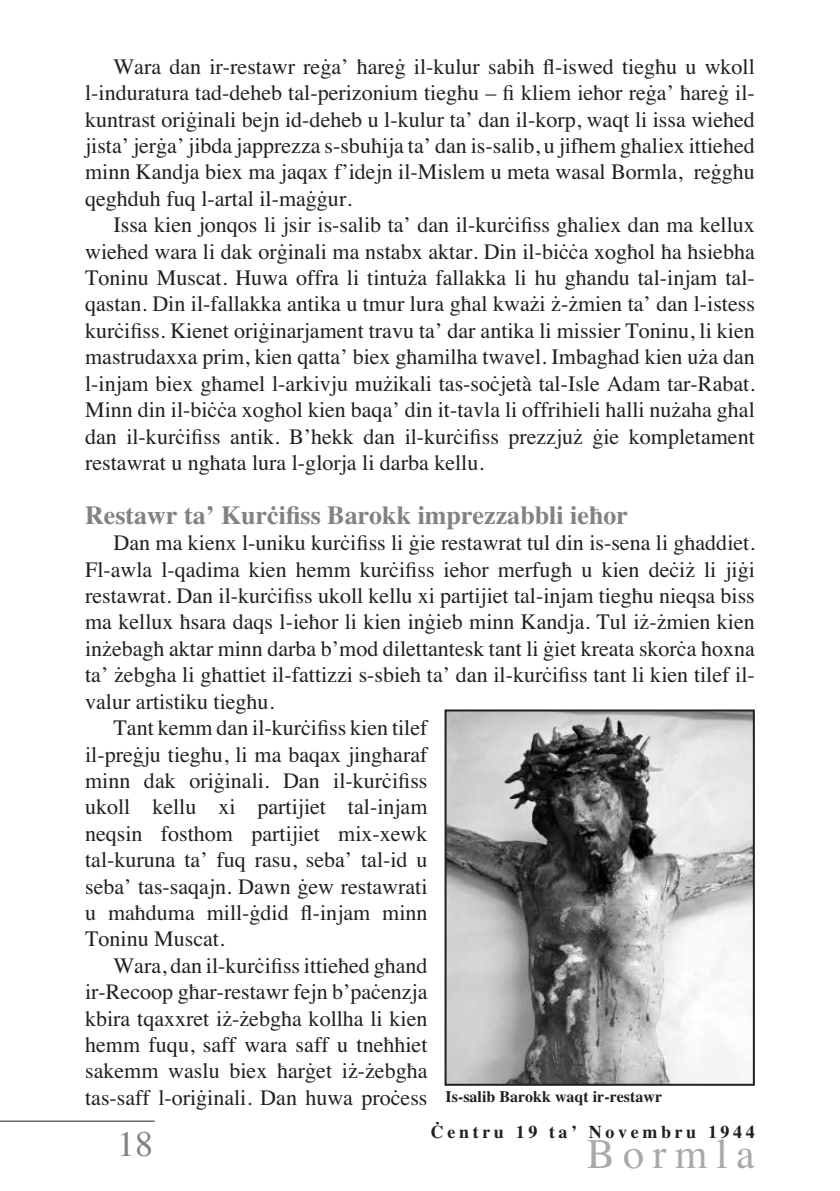
<style>
.page{position:relative;width:840px;height:1191px;background:#fff}
.page>*{position:absolute;margin:0;border:0;box-sizing:border-box;transform-origin:0 0}
.t1{font:42px "M Times Plain";letter-spacing:.2em;color:#a7a9ac}
.t2{font:36px "M Times Plain";color:#808285}
.t3{font:700 26px "M Times";color:#808285}
.t4{font:22px/26.4px "M Times Plain";color:#231f20;text-align:justify}
.t5{font:700 18px "M Times";letter-spacing:.2em;color:#231f20}
.s1{font-family:"M Times";font-weight:700;font-size:16px}
</style>
<div class="page">
<hr style="left:0;top:1120px;width:154px;height:1px;background:#231f20">
<img style="left:447px;top:712px;width:304px;height:370px">
<div style="left:444px;top:709px;width:310px;height:376px;border:2px solid #231f20"></div>
<p class="t4" style="left:85px;top:53px;width:671px;text-indent:28px">Wara dan ir-restawr re©a’ ˙are© il-kulur sabi˙ fl-iswed tieg˙u u wkoll l-induratura tad-deheb tal-perizonium tieg˙u – fi kliem ie˙or re©a’ ˙are© il&shy;kuntrast ori©inali bejn id-deheb u l-kulur ta’ dan il-korp, waqt li issa wie˙ed jista’ jer©a’ jibda japprezza s-sbu˙ija ta’ dan is-salib, u jifhem g˙aliex ittie˙ed minn Kandja biex ma jaqax f’idejn il-Mislem u meta wasal Bormla, re©g˙u qeg˙duh fuq l-artal il-ma©©ur.</p>
<p class="t4" style="left:85px;top:211px;width:671px;text-indent:28px">Issa kien jonqos li jsir is-salib ta’ dan il-kurçifiss g˙aliex dan ma kellux wie˙ed wara li dak or©inali ma nstabx aktar. Din il-biçça xog˙ol ˙a ˙siebha Toninu Muscat. Huwa offra li tintuΩa fallakka li hu g˙andu tal-injam tal&shy;qastan. Din il-fallakka antika u tmur lura g˙al kwaΩi Ω-Ωmien ta’ dan l-istess kurçifiss. Kienet ori©inarjament travu ta’ dar antika li missier Toninu, li kien mastrudaxxa prim, kien qatta’ biex g˙amilha twavel. Imbag˙ad kien uΩa dan l-injam biex g˙amel l-arkivju muΩikali tas-soçjetà tal-Isle Adam tar-Rabat.<br>Minn din il-biçça xog˙ol kien baqa’ din it-tavla li offrihieli ˙alli nuΩaha g˙al dan il-kurçifiss antik. B’hekk dan il-kurçifiss prezzjuΩ ©ie kompletament restawrat u ng˙ata lura l-glorja li darba kellu.</p>
<p class="t3" style="left:85px;top:499px;width:544px">Restawr ta’ Kurçifiss Barokk imprezzabbli ie˙or</p>
<p class="t4" style="left:113px;top:529px;width:642px">Dan ma kienx l-uniku kurçifiss li ©ie restawrat tul din is-sena li g˙addiet.</p>
<p class="t4" style="left:85px;top:555px;width:670px">Fl-awla l-qadima kien hemm kurçifiss ie˙or merfug˙ u kien deçiΩ li ji©i</p>
<p class="t4" style="left:85px;top:582px;width:670px">restawrat. Dan il-kurçifiss ukoll kellu xi partijiet tal-injam tieg˙u nieqsa biss</p>
<p class="t4" style="left:85px;top:608px;width:670px">ma kellux ˙sara daqs l-ie˙or li kien in©ieb minn Kandja. Tul iΩ-Ωmien kien</p>
<p class="t4" style="left:85px;top:635px;width:670px">inΩebag˙ aktar minn darba b’mod dilettantesk tant li ©iet kreata skorça ˙oxna</p>
<p class="t4" style="left:85px;top:661px;width:670px">ta’ Ωebg˙a li g˙attiet il-fattizzi s-sbie˙ ta’ dan il-kurçifiss tant li kien tilef il-</p>
<p class="t4" style="left:85px;top:687px;width:190px">valur artistiku tieg˙u.</p>
<p class="t4" style="left:113px;top:714px;width:315px">Tant kemm dan il-kurçifiss kien tilef</p>
<p class="t4" style="left:85px;top:740px;width:344px">il-pre©ju tieg˙u, li ma baqax jing˙araf</p>
<p class="t4" style="left:85px;top:767px;width:344px">minn dak ori©inali. Dan il-kurçifiss</p>
<p class="t4" style="left:85px;top:793px;width:344px">ukoll kellu xi partijiet tal-injam</p>
<p class="t4" style="left:85px;top:819px;width:344px">neqsin fosthom partijiet mix-xewk</p>
<p class="t4" style="left:85px;top:846px;width:344px">tal-kuruna ta’ fuq rasu, seba’ tal-id u</p>
<p class="t4" style="left:85px;top:872px;width:344px">seba’ tas-saqajn. Dawn ©ew restawrati</p>
<p class="t4" style="left:85px;top:899px;width:344px">u ma˙duma mill-©did fl-injam minn</p>
<p class="t4" style="left:85px;top:925px;width:141px">Toninu Muscat.</p>
<p class="t4" style="left:113px;top:951px;width:315px">Wara, dan il-kurçifiss ittie˙ed g˙and</p>
<p class="t4" style="left:85px;top:978px;width:344px">ir-Recoop g˙ar-restawr fejn b’paçenzja</p>
<p class="t4" style="left:85px;top:1004px;width:344px">kbira tqaxxret iΩ-Ωebg˙a kollha li kien</p>
<p class="t4" style="left:85px;top:1031px;width:344px">hemm fuqu, saff wara saff u tne˙˙iet</p>
<p class="t4" style="left:85px;top:1057px;width:344px">sakemm waslu biex ˙ar©et iΩ-Ωebg˙a</p>
<p class="t4" style="left:85px;top:1083px;width:578px">tas-saff l-ori©inali. Dan huwa proçess <span class="s1">Is-salib Barokk waqt ir-restawr</span></p>
<h2 class="t2" style="left:117px;top:1122px;width:37px">18</h2>
<p class="t5" style="left:430px;top:1121px;width:325px">Çentru 19 ta’ Novembru 1944</p>
<h1 class="t1" style="left:586px;top:1129px;width:169px">Bormla</h1>
</div>
